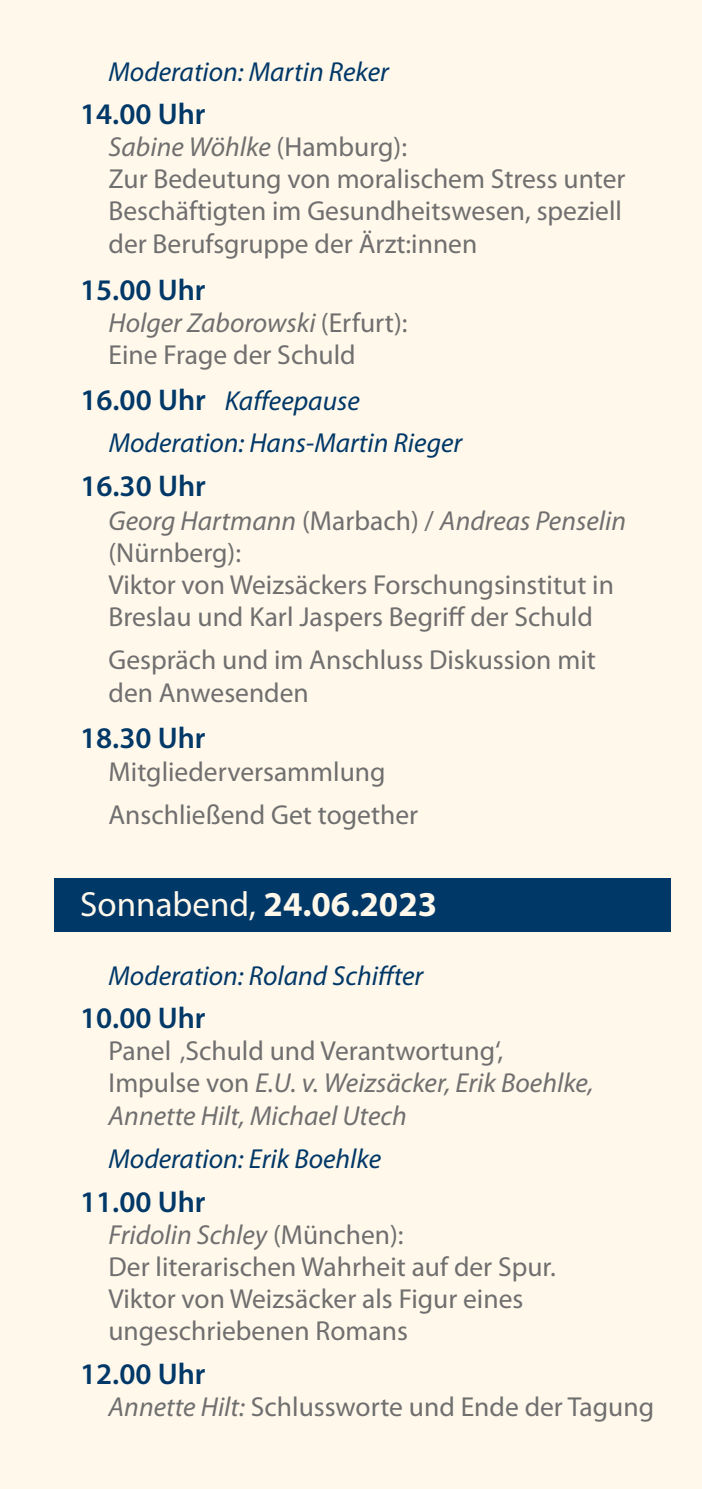
<style>
.page{position:relative;width:702px;height:1489px;background:#fff}
.page>*{position:absolute;margin:0;border:0;box-sizing:border-box;transform-origin:0 0}
.t1{font:35px "Myriad Pro";color:#fff8eb}
.t2{font:600 30px "Myriad Pro";color:#003868}
.t3{font:27.5px/32.2px "Myriad Pro";color:#706f6f}
.t4{font:italic 27.5px/42px "Myriad Pro";color:#003868}
.t5{font:italic 27.5px/32.2px "Myriad Pro";color:#706f6f}
.s1{font-style:italic}
.s2{font-weight:600;font-style:normal;font-size:30px}
.s3{font-weight:700}
.s4{font-style:normal}
</style>
<div class="page">
<div style="left:0;top:0;width:702px;height:1488px;background:#fff8eb"></div>
<div style="left:54px;top:878px;width:617px;height:53px;background:#003868"></div>
<p class="t4" style="left:108px;top:50px;width:282px">Moderation: Martin Reker</p>
<p class="t2" style="left:80px;top:95px;width:127px">14.00 Uhr</p>
<p class="t3" style="left:108px;top:130px;width:518px"><span class="s1">Sabine Wöhlke</span> (Hamburg):<br>Zur Bedeutung von moralischem Stress unter Beschäftigten im Gesundheitswesen, speziell der Berufsgruppe der Ärzt:innen</p>
<p class="t2" style="left:80px;top:270px;width:127px">15.00 Uhr</p>
<p class="t3" style="left:108px;top:305px;width:300px"><span class="s1">Holger Zaborowski</span> (Erfurt):<br>Eine Frage der Schuld</p>
<p class="t4" style="left:109px;top:379px;width:355px;text-indent:-28px"><span class="s2">16.00 Uhr</span> Kaffeepause<br>Moderation: Hans-Martin Rieger</p>
<p class="t2" style="left:80px;top:466px;width:127px">16.30 Uhr</p>
<p class="t3" style="left:108px;top:504px;width:519px"><span class="s1">Georg Hartmann</span> (Marbach) / <span class="s1">Andreas Penselin </span>(Nürnberg):<br>Viktor von Weizsäckers Forschungsinstitut in Breslau und Karl Jaspers Begriff der Schuld</p>
<p class="t3" style="left:108px;top:643px;width:489px">Gespräch und im Anschluss Diskussion mit den Anwesenden</p>
<p class="t2" style="left:80px;top:719px;width:127px">18.30 Uhr</p>
<p class="t3" style="left:108px;top:749px;width:311px;line-height:43.2px">Mitgliederversammlung<br>Anschließend Get together</p>
<p class="t1" style="left:80px;top:882px;width:358px">Sonnabend, <span class="s3">24.06.2023</span></p>
<p class="t4" style="left:108px;top:953px;width:316px">Moderation: Roland Schiffter</p>
<p class="t2" style="left:80px;top:998px;width:127px">10.00 Uhr</p>
<p class="t5" style="left:108px;top:1034px;width:486px"><span class="s4">Panel ‚Schuld und Verantwortung‘,<br>Impulse von</span> E.U. v. Weizsäcker, Erik Boehlke,<br>Annette Hilt, Michael Utech</p>
<p class="t4" style="left:108px;top:1137px;width:274px">Moderation: Erik Boehlke</p>
<p class="t2" style="left:80px;top:1182px;width:127px">11.00 Uhr</p>
<p class="t3" style="left:108px;top:1217px;width:449px"><span class="s1">Fridolin Schley</span> (München):<br>Der literarischen Wahrheit auf der Spur.<br>Viktor von Weizsäcker als Figur eines ungeschriebenen Romans</p>
<p class="t2" style="left:80px;top:1354px;width:127px">12.00 Uhr</p>
<p class="t3" style="left:108px;top:1390px;width:547px"><span class="s1">Annette Hilt:</span> Schlussworte und Ende der Tagung</p>
</div>
